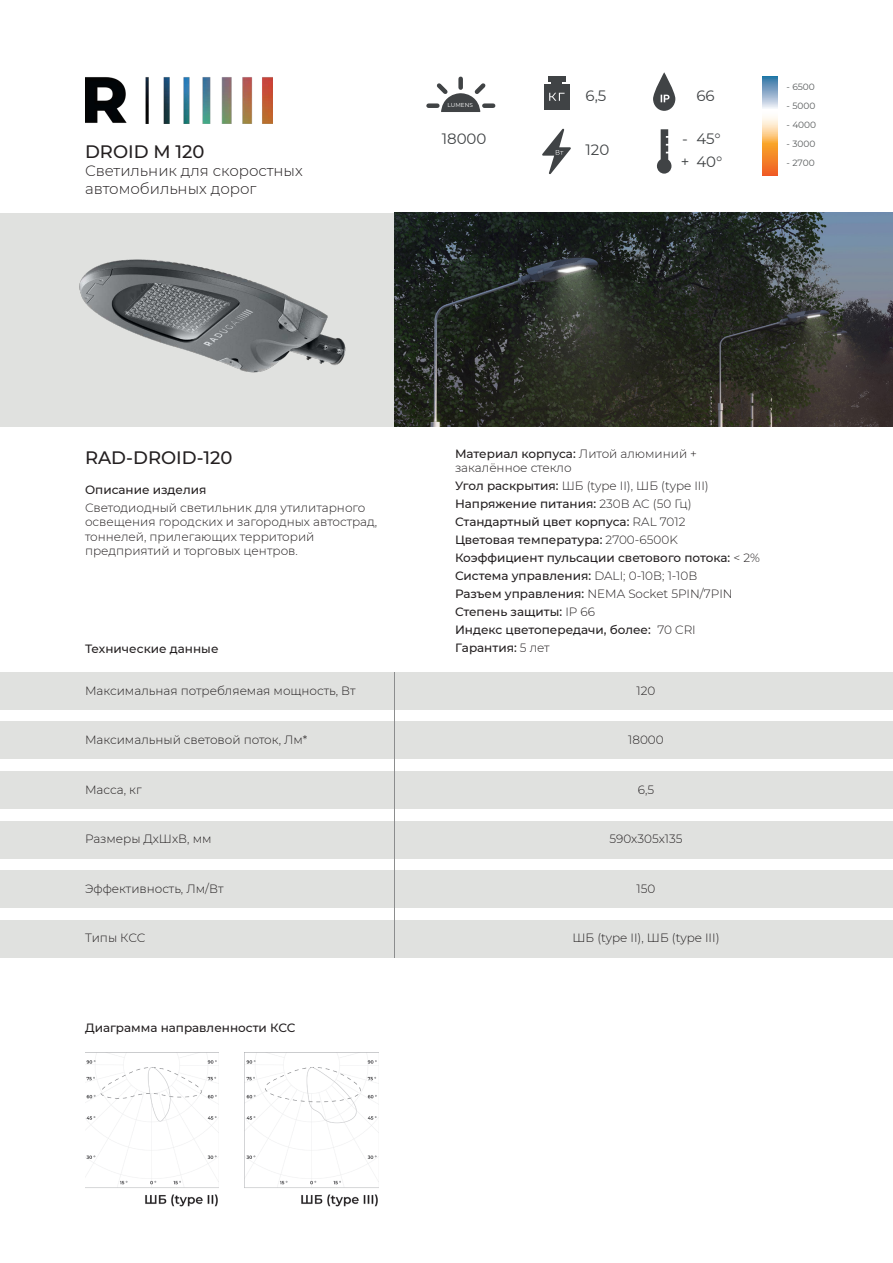
<style>
.page{position:relative;width:893px;height:1263px;background:#fff}
.page>*{position:absolute;margin:0;border:0;box-sizing:border-box;transform-origin:0 0}
.t1{font:500 18px "Montserrat";color:#231f20}
.t2{font:300 15px/18px "Montserrat";color:#231f20}
.t3{font:15px/22.5px "Montserrat";color:#404345}
.t4{font:500 12px/18px "Montserrat";color:#231f20}
.t5{font:300 12px/14.4px "Montserrat";color:#231f20}
.t6{font:9px "Montserrat";color:#585b5c}
.t7{font:5.7px "Montserrat";color:#fff}
.s1{font-weight:500}
.s2{font-weight:300}
</style>
<div class="page">
<img style="left:85px;top:77px;width:188px;height:46px">
<div style="left:0;top:722px;width:893px;height:37px;background:#e0e1df"></div>
<div style="left:0;top:672px;width:893px;height:37px;background:#e0e1df"></div>
<div style="left:0;top:771px;width:893px;height:38px;background:#e0e1df"></div>
<div style="left:0;top:821px;width:893px;height:37px;background:#e0e1df"></div>
<div style="left:0;top:871px;width:893px;height:37px;background:#e0e1df"></div>
<div style="left:0;top:920px;width:893px;height:38px;background:#e0e1df"></div>
<div style="left:0;top:213px;width:395px;height:214px;background:#e0e1df"></div>
<img style="left:395px;top:213px;width:498px;height:214px">
<hr style="left:394px;top:672px;width:1px;height:286px;background:#8c8d8e">
<svg style="left:426px;top:76px;width:70px;height:36px"></svg>
<div style="left:544px;top:84px;width:25px;height:26px;background:#404345"></div>
<div style="left:548px;top:77px;width:17px;height:5px;background:#404345"></div>
<div style="left:551px;top:81px;width:11px;height:11px;background:#404345"></div>
<svg style="left:549px;top:93px;width:16px;height:8px"></svg>
<svg style="left:542px;top:129px;width:29px;height:45px"></svg>
<svg style="left:653px;top:72px;width:22px;height:39px"></svg>
<svg style="left:657px;top:129px;width:14px;height:45px"></svg>
<svg style="left:762px;top:77px;width:15px;height:98px"></svg>
<img style="left:79px;top:225px;width:367px;height:168px">
<img style="left:85px;top:1053px;width:134px;height:153px">
<img style="left:245px;top:1053px;width:134px;height:153px">
<h1 class="t1" style="left:85px;top:145px;width:121px">DROID M 120</h1>
<p class="t2" style="left:85px;top:162px;width:219px">Светильник для скоростных автомобильных дорог</p>
<p class="t7" style="left:447px;top:103px;width:27px">LUMENS</p>
<p class="t3" style="left:442px;top:129px;width:46px">18000</p>
<p class="t3" style="left:585px;top:85px;width:22px">6,5</p>
<p class="t3" style="left:585px;top:140px;width:25px">120</p>
<p class="t3" style="left:681px;top:129px;width:10px">- +</p>
<p class="t3" style="left:696px;top:85px;width:20px">66</p>
<p class="t3" style="left:696px;top:129px;width:28px">45°<br>40°</p>
<p class="t6" style="left:786px;top:83px;width:30px">- 6500</p>
<p class="t6" style="left:786px;top:103px;width:30px">- 5000</p>
<p class="t6" style="left:786px;top:122px;width:31px">- 4000</p>
<p class="t6" style="left:786px;top:141px;width:30px">- 3000</p>
<p class="t6" style="left:786px;top:160px;width:30px">- 2700</p>
<h1 class="t1" style="left:85px;top:450px;width:149px">RAD-DROID-120</h1>
<p class="t4" style="left:85px;top:480px;width:123px">Описание изделия</p>
<p class="t5" style="left:85px;top:500px;width:294px">Светодиодный светильник для утилитарного освещения городских и загородных автострад, тоннелей, прилегающих территорий предприятий и торговых центров.</p>
<p class="t4" style="left:85px;top:639px;width:135px">Технические данные</p>
<p class="t5" style="left:85px;top:683px;width:272px">Максимальная потребляемая мощность, Вт</p>
<p class="t5" style="left:85px;top:732px;width:224px">Максимальный световой поток, Лм*</p>
<p class="t5" style="left:85px;top:782px;width:58px">Масса, кг</p>
<p class="t5" style="left:85px;top:831px;width:128px">Размеры ДхШхВ, мм</p>
<p class="t5" style="left:85px;top:881px;width:140px">Эффективность, Лм/Вт</p>
<p class="t5" style="left:85px;top:930px;width:62px">Типы КСС</p>
<p class="t4" style="left:85px;top:1018px;width:212px">Диаграмма направленности КСС</p>
<p class="t5" style="left:455px;top:446px;width:244px"><span class="s1">Материал корпуса:</span> Литой алюминий + закалённое стекло</p>
<p class="t4" style="left:455px;top:477px;width:307px">Угол раскрытия: <span class="s2">ШБ (type II), ШБ (type III)<br></span>Напряжение питания: <span class="s2">230В AC (50 Гц)<br></span>Стандартный цвет корпуса: <span class="s2">RAL 7012<br></span>Цветовая температура: <span class="s2">2700-6500K </span>Коэффициент пульсации светового потока: <span class="s2">&lt; 2% </span>Система управления: <span class="s2">DALI; 0-10В; 1-10В<br></span>Разъем управления: <span class="s2">NEMA Socket 5PIN/7PIN </span>Степень защиты: <span class="s2">IP 66<br></span>Индекс цветопередачи, более: <span class="s2">70 CRI </span>Гарантия: <span class="s2">5 лет</span></p>
<p class="t5" style="left:637px;top:683px;width:20px">120</p>
<p class="t5" style="left:628px;top:733px;width:37px">18000</p>
<p class="t5" style="left:638px;top:782px;width:18px">6,5</p>
<p class="t5" style="left:610px;top:831px;width:74px">590х305х135</p>
<p class="t5" style="left:637px;top:881px;width:20px">150</p>
<p class="t5" style="left:572px;top:930px;width:149px">ШБ (type II), ШБ (type III)</p>
</div>
